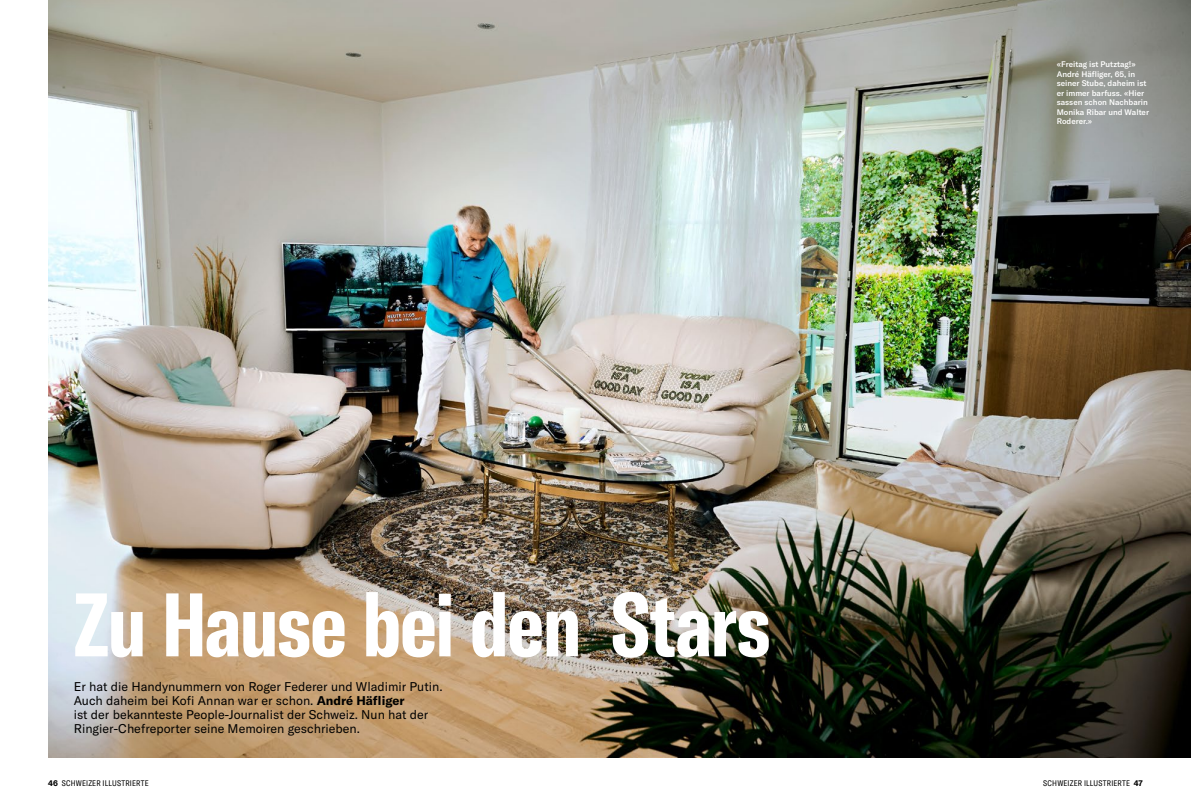
<style>
.page{position:relative;width:1191px;height:800px;background:#fff}
.page>*{position:absolute;margin:0;border:0;box-sizing:border-box;transform-origin:0 0}
._200_Tit_GTAmComp_83{font:700 extra-condensed 88.6px "GT America";letter-spacing:-.02em;color:#fff}
._300_Lead_GTAm_negat{font:12.5px/14px "GT America";color:#000}
._800_Legi_GTAm_Med_x{font:500 8px/9.5px "GT America";color:#fff}
.t1{font:condensed 8px "GT America";letter-spacing:.025em;color:#000}
.s1{font-weight:700}
.s2{font-weight:700;font-stretch:normal}
</style>
<div class="page">
<img style="left:48px;top:0;width:1143px;height:757px">
<p class="_200_Tit_GTAmComp_83" style="left:74px;top:571px;width:698px">Zu Hause bei den Stars</p>
<p class="_300_Lead_GTAm_negat" style="left:74px;top:679px;width:370px">Er hat die Handynummern von Roger Federer und Wladimir Putin.<br>Auch daheim bei Kofi Annan war er schon. <span class="s1">André Häfliger<br></span>ist der bekannteste People-Journalist der Schweiz. Nun hat der Ringier-Chefreporter seine Memoiren geschrieben.</p>
<p class="_800_Legi_GTAm_Med_x" style="left:1056px;top:59px;width:94px">«Freitag ist Putztag!»<br>André Häfliger, 65, in seiner Stube, daheim ist er immer barfuss. «Hier sassen schon Nachbarin<br>Monika Ribar und Walter<br>Roderer.»</p>
<p class="t1" style="left:48px;top:778px;width:102px"><span class="s2">46</span> SCHWEIZER ILLUSTRIERTE</p>
<p class="t1" style="left:1043px;top:778px;width:101px">SCHWEIZER ILLUSTRIERTE <span class="s2">47</span></p>
</div>
